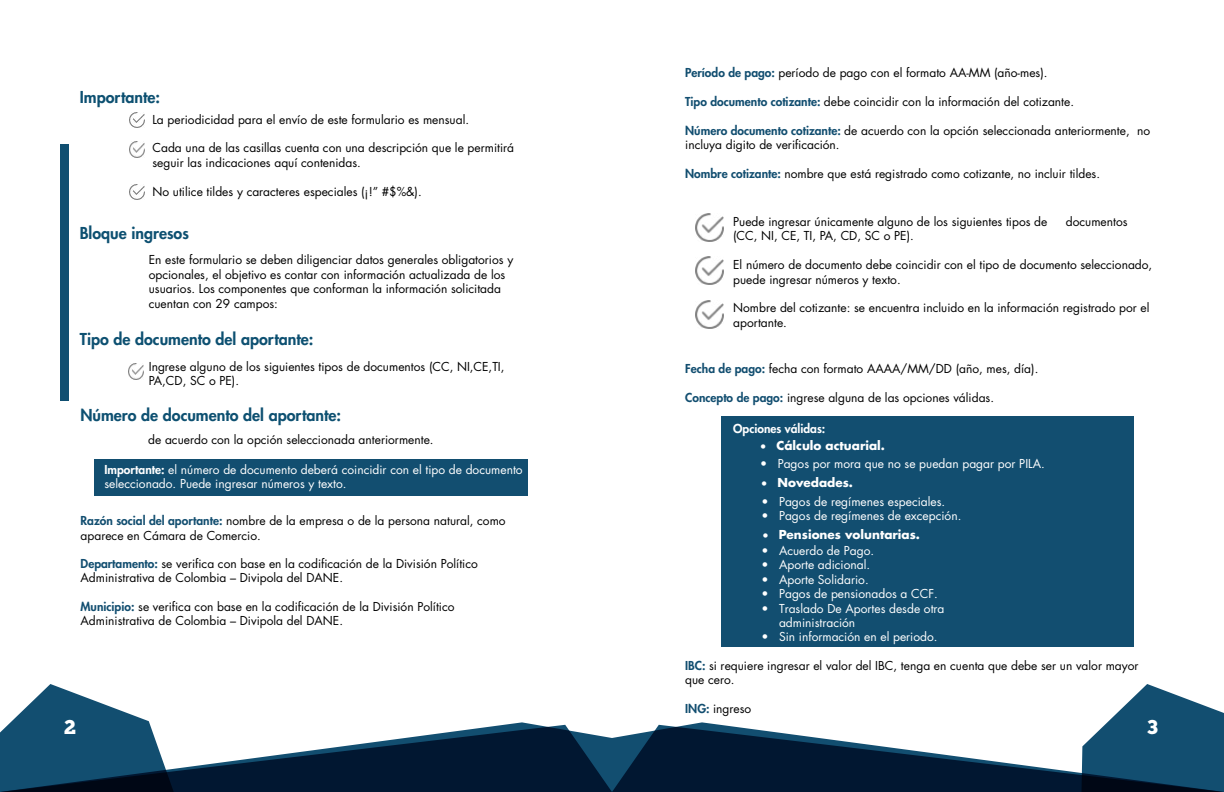
<style>
.page{position:relative;width:1224px;height:792px;background:#fff}
.page>*{position:absolute;margin:0;border:0;box-sizing:border-box;transform-origin:0 0}
.t1{font:20px "Chunk Five";color:#fff}
.t2{font:800 16px "Futura Std";color:#0d5071}
.t3{font:12px/14.4px "Futura Std";color:#000}
.t4{font:12px/14.4px "Futura Std";color:#fff}
.t5{font:700 12px "Futura Std";color:#fff}
.t6{font:800 12px "Futura Std";color:#fff}
.s1{font-weight:800}
.s2{font-weight:800;color:#124e70}
</style>
<div class="page">
<svg style="left:11px;top:684px;width:138px;height:38px"></svg>
<svg style="left:1108px;top:684px;width:116px;height:38px"></svg>
<svg style="left:0;top:722px;width:612px;height:70px"></svg>
<svg style="left:612px;top:722px;width:612px;height:70px"></svg>
<div style="left:95px;top:460px;width:433px;height:36px;background:#124e70"></div>
<div style="left:60px;top:144px;width:8px;height:257px;background:#104f71"></div>
<div style="left:721px;top:416px;width:413px;height:231px;background:#124e70"></div>
<img style="left:696px;top:213px;width:28px;height:28px">
<img style="left:130px;top:112px;width:15px;height:16px">
<img style="left:130px;top:142px;width:15px;height:15px">
<img style="left:130px;top:184px;width:15px;height:15px">
<img style="left:129px;top:364px;width:15px;height:15px">
<img style="left:696px;top:257px;width:28px;height:27px">
<img style="left:696px;top:301px;width:28px;height:27px">
<h2 class="t2" style="left:80px;top:87px;width:82px">Importante:</h2>
<p class="t3" style="left:152px;top:112px;width:318px">La periodicidad para el envío de este formulario es mensual.</p>
<p class="t3" style="left:152px;top:141px;width:363px">Cada una de las casillas cuenta con una descripción que le permitirá seguir las indicaciones aquí contenidas.</p>
<p class="t3" style="left:152px;top:184px;width:271px">No utilice tildes y caracteres especiales (¡!” #$%&amp;).</p>
<h2 class="t2" style="left:80px;top:223px;width:111px">Bloque ingresos</h2>
<p class="t3" style="left:149px;top:253px;width:366px">En este formulario se deben diligenciar datos generales obligatorios y opcionales, el objetivo es contar con información actualizada de los usuarios. Los componentes que conforman la información solicitada cuentan con 29 campos:</p>
<h2 class="t2" style="left:80px;top:329px;width:235px">Tipo de documento del aportante:</h2>
<p class="t3" style="left:149px;top:359px;width:357px">Ingrese alguno de los siguientes tipos de documentos (CC, NI,CE,TI,<br>PA,CD, SC o PE).</p>
<h2 class="t2" style="left:80px;top:405px;width:262px">Número de documento del aportante:</h2>
<p class="t3" style="left:148px;top:432px;width:287px">de acuerdo con la opción seleccionada anteriormente.</p>
<p class="t4" style="left:104px;top:462px;width:420px"><span class="s1">Importante:</span> el número de documento deberá coincidir con el tipo de documento seleccionado. Puede ingresar números y texto.</p>
<p class="t3" style="left:81px;top:514px;width:427px"><span class="s2">Razón social del aportante:</span> nombre de la empresa o de la persona natural, como aparece en Cámara de Comercio.</p>
<p class="t3" style="left:81px;top:557px;width:399px"><span class="s2">Departamento:</span> se verifica con base en la codificación de la División Político<br>Administrativa de Colombia – Divipola del DANE.</p>
<p class="t3" style="left:81px;top:600px;width:375px"><span class="s2">Municipio:</span> se verifica con base en la codificación de la División Político<br>Administrativa de Colombia – Divipola del DANE.</p>
<p class="t3" style="left:685px;top:66px;width:364px"><span class="s2">Período de pago:</span> período de pago con el formato AA-MM (año-mes).</p>
<p class="t3" style="left:685px;top:94px;width:390px"><span class="s2">Tipo documento cotizante:</span> debe coincidir con la información del cotizante.</p>
<p class="t3" style="left:685px;top:123px;width:467px"><span class="s2">Número documento cotizante:</span> de acuerdo con la opción seleccionada anteriormente, no incluya digito de verificación.</p>
<p class="t3" style="left:685px;top:166px;width:416px"><span class="s2">Nombre cotizante:</span> nombre que está registrado como cotizante, no incluir tildes.</p>
<p class="t3" style="left:733px;top:214px;width:316px">Puede ingresar únicamente alguno de los siguientes tipos de</p>
<p class="t3" style="left:1066px;top:214px;width:63px">documentos</p>
<p class="t3" style="left:733px;top:229px;width:182px">(CC, NI, CE, TI, PA, CD, SC o PE).</p>
<p class="t3" style="left:733px;top:258px;width:421px">El número de documento debe coincidir con el tipo de documento seleccionado, puede ingresar números y texto.</p>
<p class="t3" style="left:733px;top:301px;width:418px">Nombre del cotizante: se encuentra incluido en la información registrado por el aportante.</p>
<p class="t3" style="left:685px;top:361px;width:355px"><span class="s2">Fecha de pago:</span> fecha con formato AAAA/MM/DD (año, mes, día).</p>
<p class="t3" style="left:685px;top:390px;width:310px"><span class="s2">Concepto de pago:</span> ingrese alguna de las opciones válidas.</p>
<p class="t6" style="left:733px;top:421px;width:94px">Opciones válidas:</p>
<p class="t5" style="left:761px;top:437px;width:126px">• Cálculo actuarial.</p>
<p class="t4" style="left:760px;top:457px;width:286px">• Pagos por mora que no se puedan pagar por PILA.</p>
<p class="t5" style="left:762px;top:475px;width:93px">• Novedades.</p>
<p class="t4" style="left:762px;top:495px;width:185px">• Pagos de regímenes especiales.</p>
<p class="t4" style="left:762px;top:509px;width:201px">• Pagos de regímenes de excepción.</p>
<p class="t5" style="left:763px;top:526px;width:159px">• Pensiones voluntarias.</p>
<p class="t4" style="left:762px;top:544px;width:114px">• Acuerdo de Pago.</p>
<p class="t4" style="left:762px;top:558px;width:110px">• Aporte adicional.</p>
<p class="t4" style="left:762px;top:572px;width:109px">• Aporte Solidario.</p>
<p class="t4" style="left:762px;top:587px;width:178px">• Pagos de pensionados a CCF.</p>
<p class="t4" style="left:779px;top:601px;width:167px;text-indent:-18px">• Traslado De Aportes desde otra administración</p>
<p class="t4" style="left:762px;top:630px;width:178px">• Sin información en el periodo.</p>
<p class="t3" style="left:685px;top:658px;width:455px"><span class="s2">IBC:</span> si requiere ingresar el valor del IBC, tenga en cuenta que debe ser un valor mayor que cero.</p>
<p class="t3" style="left:685px;top:701px;width:68px"><span class="s2">ING:</span> ingreso</p>
<h1 class="t1" style="left:64px;top:715px;width:13px">2</h1>
<h1 class="t1" style="left:1147px;top:715px;width:12px">3</h1>
</div>
